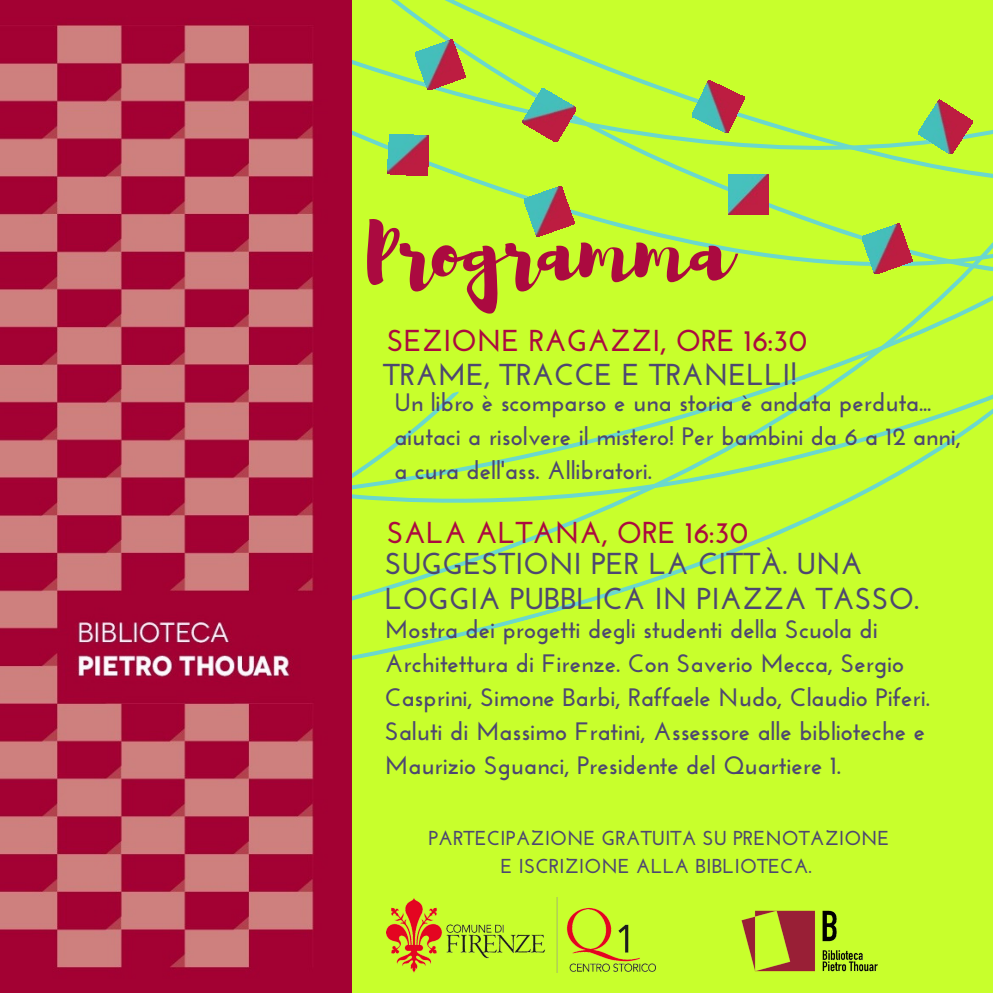
<style>
.page{position:relative;width:993px;height:993px;background:#fff}
.page>*{position:absolute;margin:0;border:0;box-sizing:border-box;transform-origin:0 0}
.t1{font:80.5px "Brusher";color:#ab0a40}
.t2{font:700 30.25px/35.8px "Josefin Sans";color:#4d4771}
.t3{font:700 30.25px "Josefin Sans";color:#ab0a40}
.t4{font:700 25.25px/33.8px "Josefin Sans";color:#4d4771}
.t5{font:700 20.25px/28.2px "Josefin Sans";color:#4d4771;text-align:center}
</style>
<div class="page">
<div style="left:0;top:0;width:992px;height:992px;background:#c8ff2c"></div>
<svg style="left:351px;top:15px;width:641px;height:227px"></svg>
<svg style="left:351px;top:242px;width:641px;height:28px"></svg>
<svg style="left:351px;top:270px;width:641px;height:470px"></svg>
<svg style="left:351px;top:0;width:135px;height:59px"></svg>
<img style="left:0;top:0;width:351px;height:992px">
<img style="left:741px;top:910px;width:137px;height:62px">
<img style="left:386px;top:897px;width:269px;height:75px">
<img style="left:387px;top:134px;width:42px;height:42px">
<img style="left:522px;top:88px;width:54px;height:54px">
<img style="left:691px;top:80px;width:53px;height:52px">
<img style="left:917px;top:99px;width:55px;height:55px">
<img style="left:415px;top:40px;width:50px;height:50px">
<img style="left:861px;top:223px;width:51px;height:51px">
<img style="left:728px;top:174px;width:39px;height:40px">
<img style="left:524px;top:186px;width:50px;height:50px">
<h1 class="t1" style="left:367px;top:199px;width:366px">Programma</h1>
<p class="t3" style="left:386px;top:328px;width:422px">SEZIONE RAGAZZI, ORE 16:30</p>
<p class="t2" style="left:383px;top:359px;width:415px">TRAME, TRACCE E TRANELLI!</p>
<p class="t4" style="left:394px;top:388px;width:567px">Un libro è scomparso e una storia è andata perduta... aiutaci a risolvere il mistero! Per bambini da 6 a 12 anni, a cura dell'ass. Allibratori.</p>
<p class="t3" style="left:386px;top:520px;width:363px">SALA ALTANA, ORE 16:30</p>
<p class="t2" style="left:385px;top:548px;width:535px">SUGGESTIONI PER LA CITTÀ. UNA<br>LOGGIA PUBBLICA IN PIAZZA TASSO.</p>
<p class="t4" style="left:385px;top:615px;width:546px">Mostra dei progetti degli studenti della Scuola di Architettura di Firenze. Con Saverio Mecca, Sergio Casprini, Simone Barbi, Raffaele Nudo, Claudio Piferi.<br>Saluti di Massimo Fratini, Assessore alle biblioteche e Maurizio Sguanci, Presidente del Quartiere 1.</p>
<p class="t5" style="left:428px;top:825px;width:462px">PARTECIPAZIONE GRATUITA SU PRENOTAZIONE<br>E ISCRIZIONE ALLA BIBLIOTECA.</p>
</div>
